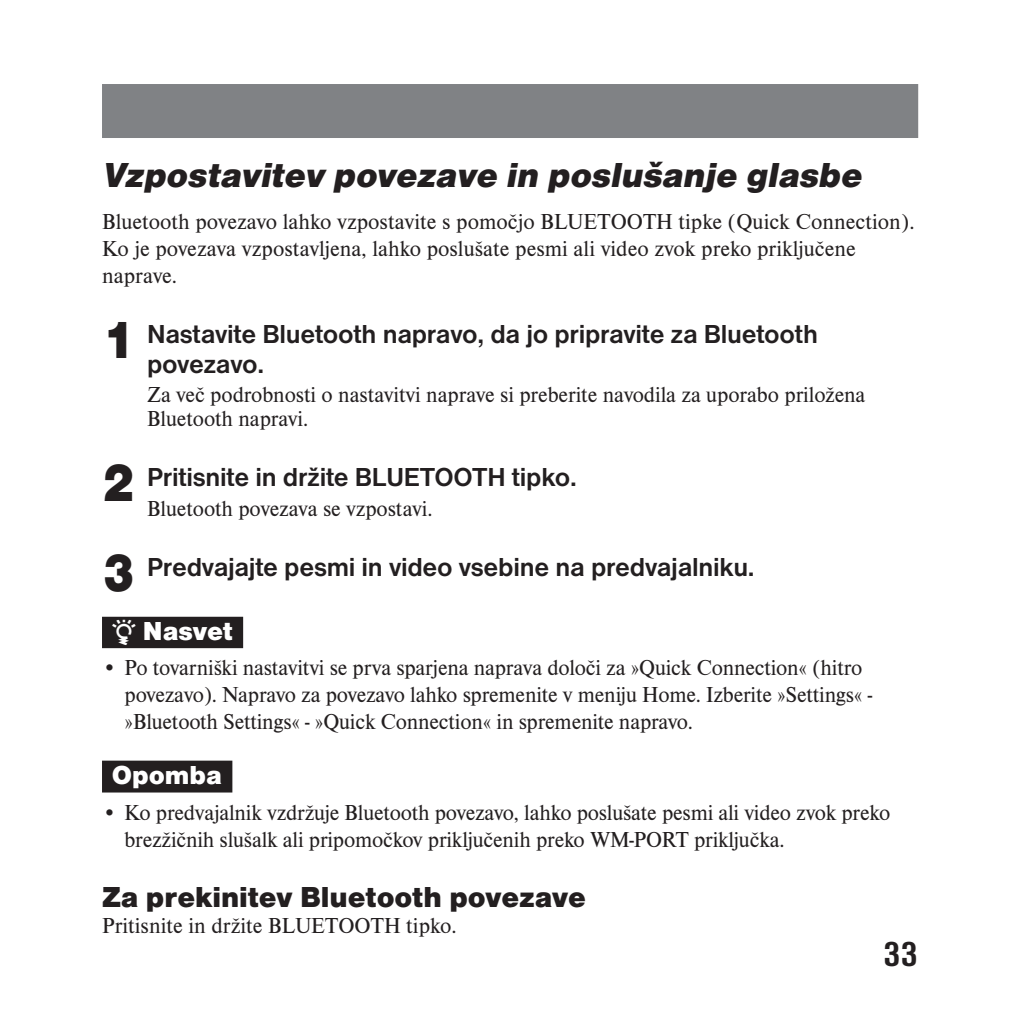
<style>
.page{position:relative;width:1020px;height:1020px;background:#fff}
.page>*{position:absolute;margin:0;border:0;box-sizing:border-box;transform-origin:0 0}
.t1{font:italic 36px "Nimbus San DEE Blac";color:#231f20}
.t2{font:700 condensed 36px "Nimbus San DEE";color:#231f20;scale:1.2 1}
.t3{font:30px "Nimbus San DEE Blac";color:#231f20}
.t4{font:700 27px/30px "Nimbus San DEE";letter-spacing:-.01em;color:#231f20}
.t5{font:27px "Nimbus San DEE Blac";color:#fff}
.t6{font:22.5px/27px "Nimbus Rom DEE";letter-spacing:-.01em;color:#231f20}
.s1{font-family:"Nimbus San DEE Blac";font-weight:400;font-size:54px}
.s2{font-family:"Sony PS AV";font-size:22.5px}
</style>
<div class="page">
<div style="left:102px;top:84px;width:816px;height:54px;background:#808285"></div>
<div style="left:104px;top:618px;width:138px;height:29px;background:#231f20"></div>
<div style="left:102px;top:617px;width:141px;height:31px;border:3px solid #231f20"></div>
<div style="left:104px;top:762px;width:127px;height:29px;background:#231f20"></div>
<div style="left:102px;top:761px;width:130px;height:32px;border:3px solid #231f20"></div>
<h1 class="t1" style="left:102px;top:160px;width:767px">Vzpostavitev povezave in poslušanje glasbe</h1>
<p class="t6" style="left:102px;top:209px;width:814px">Bluetooth povezavo lahko vzpostavite s pomočjo BLUETOOTH tipke (Quick Connection).<br>Ko je povezava vzpostavljena, lahko poslušate pesmi ali video zvok preko priključene naprave.</p>
<p class="t4" style="left:147px;top:321px;width:672px;text-indent:-45px"><span class="s1">1</span> Nastavite Bluetooth napravo, da jo pripravite za Bluetooth povezavo.</p>
<p class="t6" style="left:147px;top:385px;width:720px;line-height:24px">Za več podrobnosti o nastavitvi naprave si preberite navodila za uporabo priložena<br>Bluetooth napravi.</p>
<p class="t4" style="left:102px;top:465px;width:476px"><span class="s1">2</span> Pritisnite in držite BLUETOOTH tipko.</p>
<p class="t6" style="left:147px;top:497px;width:287px">Bluetooth povezava se vzpostavi.</p>
<p class="t4" style="left:102px;top:554px;width:654px"><span class="s1">3</span> Predvajajte pesmi in video vsebine na predvajalniku.</p>
<p class="t5" style="left:112px;top:620px;width:123px"><span class="s2">z</span> Nasvet</p>
<p class="t6" style="left:125px;top:656px;width:749px;text-indent:-23px">• Po tovarniški nastavitvi se prva sparjena naprava določi za »Quick Connection« (hitro povezavo). Napravo za povezavo lahko spremenite v meniju Home. Izberite »Settings« - »Bluetooth Settings« - »Quick Connection« in spremenite napravo.</p>
<p class="t5" style="left:112px;top:764px;width:112px">Opomba</p>
<p class="t6" style="left:125px;top:800px;width:767px;text-indent:-23px">• Ko predvajalnik vzdržuje Bluetooth povezavo, lahko poslušate pesmi ali video zvok preko brezžičnih slušalk ali pripomočkov priključenih preko WM-PORT priključka.</p>
<h2 class="t3" style="left:102px;top:884px;width:486px">Za prekinitev Bluetooth povezave</h2>
<p class="t6" style="left:102px;top:914px;width:356px">Pritisnite in držite BLUETOOTH tipko.</p>
<h1 class="t2" style="left:883px;top:934px;width:31px">33</h1>
</div>
